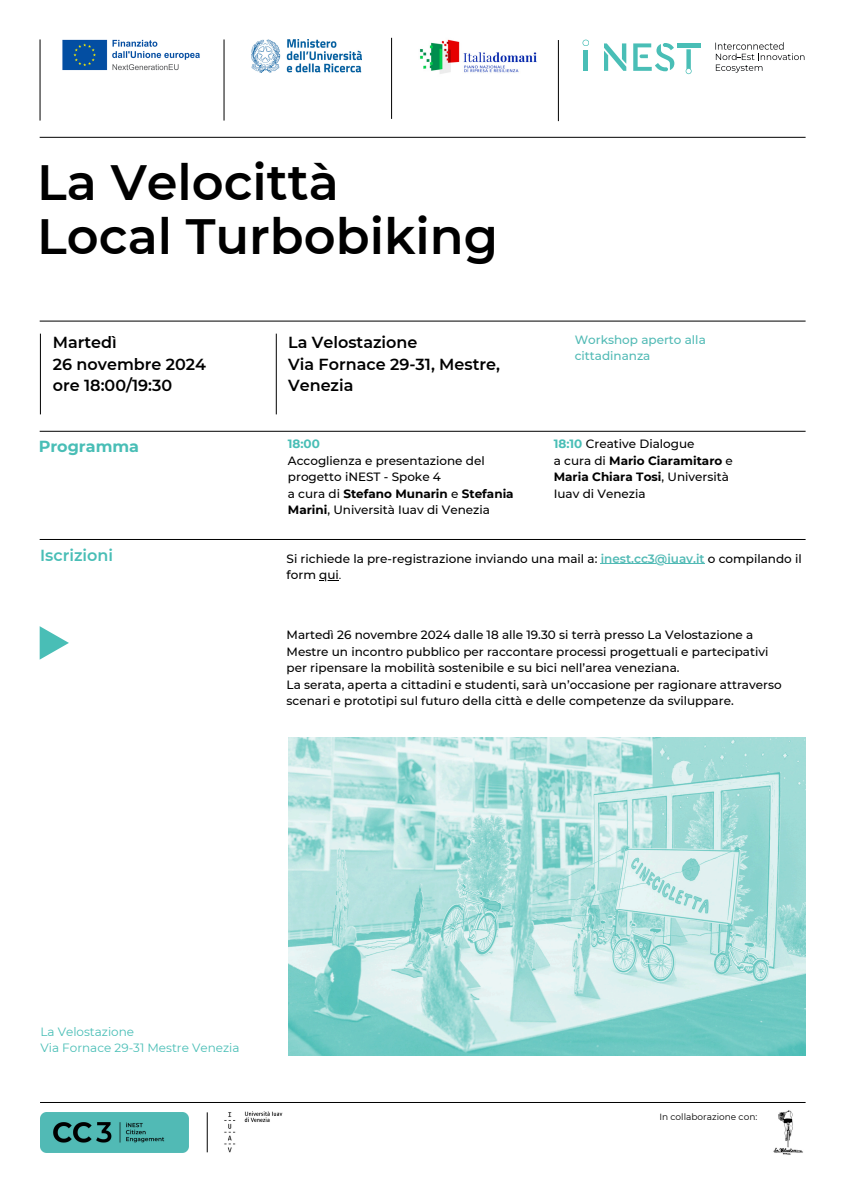
<style>
.page{position:relative;width:842px;height:1191px;background:#fff}
.page>*{position:absolute;margin:0;border:0;box-sizing:border-box;transform-origin:0 0}
.t1{font:600 49.5px/54px "Montserrat";color:#000}
.t2{font:600 16px/21.8px "Montserrat";color:#000}
.t3{font:600 16px "Montserrat";color:#49beb6}
.t4{font:700 16px "Montserrat";color:#49beb6}
.t5{font:500 12px/16.5px "Montserrat";color:#000}
.t6{font:12px/16.5px "Montserrat";color:#49beb6}
.t7{font:500 12px/16.5px "Montserrat";color:#51bab5}
.t8{font:9px "Montserrat";color:#000}
.s1{font-weight:700;color:#49beb6}
.s2{font-weight:700}
.s3{font-weight:600;color:#51bab5}
.s4{font-weight:400}
</style>
<div class="page">
<hr style="left:40px;top:321px;width:766px;height:1px;background:#000">
<hr style="left:40px;top:137px;width:766px;height:1px;background:#000">
<hr style="left:276px;top:333px;width:1px;height:81px;background:#000">
<hr style="left:40px;top:1101px;width:766px;height:1px;background:#000">
<hr style="left:40px;top:333px;width:1px;height:81px;background:#000">
<hr style="left:391px;top:38px;width:1px;height:81px;background:#000">
<hr style="left:558px;top:40px;width:1px;height:81px;background:#000">
<hr style="left:224px;top:39px;width:1px;height:81px;background:#000">
<img style="left:62px;top:39px;width:138px;height:32px">
<img style="left:252px;top:39px;width:110px;height:33px">
<img style="left:419px;top:39px;width:118px;height:35px">
<hr style="left:40px;top:39px;width:1px;height:81px;background:#000">
<svg style="left:582px;top:40px;width:7px;height:6px"></svg>
<hr style="left:584px;top:50px;width:4px;height:21px;background:#49beb6">
<svg style="left:604px;top:43px;width:22px;height:28px"></svg>
<svg style="left:633px;top:43px;width:41px;height:28px"></svg>
<hr style="left:677px;top:43px;width:23px;height:4px;background:#49beb6">
<svg style="left:686px;top:49px;width:6px;height:25px"></svg>
<img style="left:715px;top:42px;width:69px;height:8px">
<svg style="left:716px;top:53px;width:88px;height:20px"></svg>
<img style="left:40px;top:1112px;width:148px;height:39px">
<img style="left:288px;top:737px;width:518px;height:318px">
<svg style="left:40px;top:626px;width:29px;height:33px"></svg>
<hr style="left:207px;top:1112px;width:1px;height:40px;background:#000">
<img style="left:224px;top:1111px;width:58px;height:41px">
<hr style="left:40px;top:539px;width:766px;height:1px;background:#000">
<img style="left:773px;top:1110px;width:30px;height:44px">
<hr style="left:40px;top:431px;width:766px;height:1px;background:#000">
<hr style="left:601px;top:563px;width:104px;height:1px;background:#51bab5">
<svg style="left:319px;top:580px;width:20px;height:1px"></svg>
<h2 class="t1" style="left:37px;top:155px;width:462px">La Velocittà<br>Local Turbobiking</h2>
<h3 class="t2" style="left:53px;top:331px;width:155px">Martedì<br>26 novembre 2024 ore 18:00/19:30</h3>
<h3 class="t2" style="left:288px;top:331px;width:213px">La Velostazione<br>Via Fornace 29-31, Mestre,<br>Venezia</h3>
<p class="t7" style="left:575px;top:331px;width:133px">Workshop aperto alla cittadinanza</p>
<h3 class="t4" style="left:39px;top:437px;width:102px">Programma</h3>
<h2 class="t5" style="left:288px;top:436px;width:227px"><span class="s1">18:00<br></span>Accoglienza e presentazione del progetto iNEST - Spoke 4<br>a cura di <span class="s2">Stefano Munarin</span> e <span class="s2">Stefania<br>Marini</span>, Università Iuav di Venezia</h2>
<h4 class="t5" style="left:554px;top:436px;width:181px"><span class="s1">18:10</span> Creative Dialogue<br>a cura di <span class="s2">Mario Ciaramitaro</span> e<br><span class="s2">Maria Chiara Tosi</span>, Università<br>Iuav di Venezia</h4>
<h4 class="t3" style="left:40px;top:545px;width:75px">Iscrizioni</h4>
<p class="t5" style="left:287px;top:550px;width:517px">Si richiede la pre-registrazione inviando una mail a: <span class="s3">inest.cc3@iuav.it</span> o compilando il</p>
<p class="t5" style="left:287px;top:566px;width:56px">form qui<span class="s4">.</span></p>
<p class="t5" style="left:287px;top:626px;width:497px">Martedì 26 novembre 2024 dalle 18 alle 19.30 si terrà presso La Velostazione a Mestre un incontro pubblico per raccontare processi progettuali e partecipativi per ripensare la mobilità sostenibile e su bici nell’area veneziana.<br>La serata, aperta a cittadini e studenti, sarà un’occasione per ragionare attraverso scenari e prototipi sul futuro della città e delle competenze da sviluppare.</p>
<p class="t6" style="left:40px;top:1023px;width:201px">La Velostazione<br>Via Fornace 29-31 Mestre Venezia</p>
<p class="t8" style="left:659px;top:1110px;width:99px">In collaborazione con:</p>
</div>
